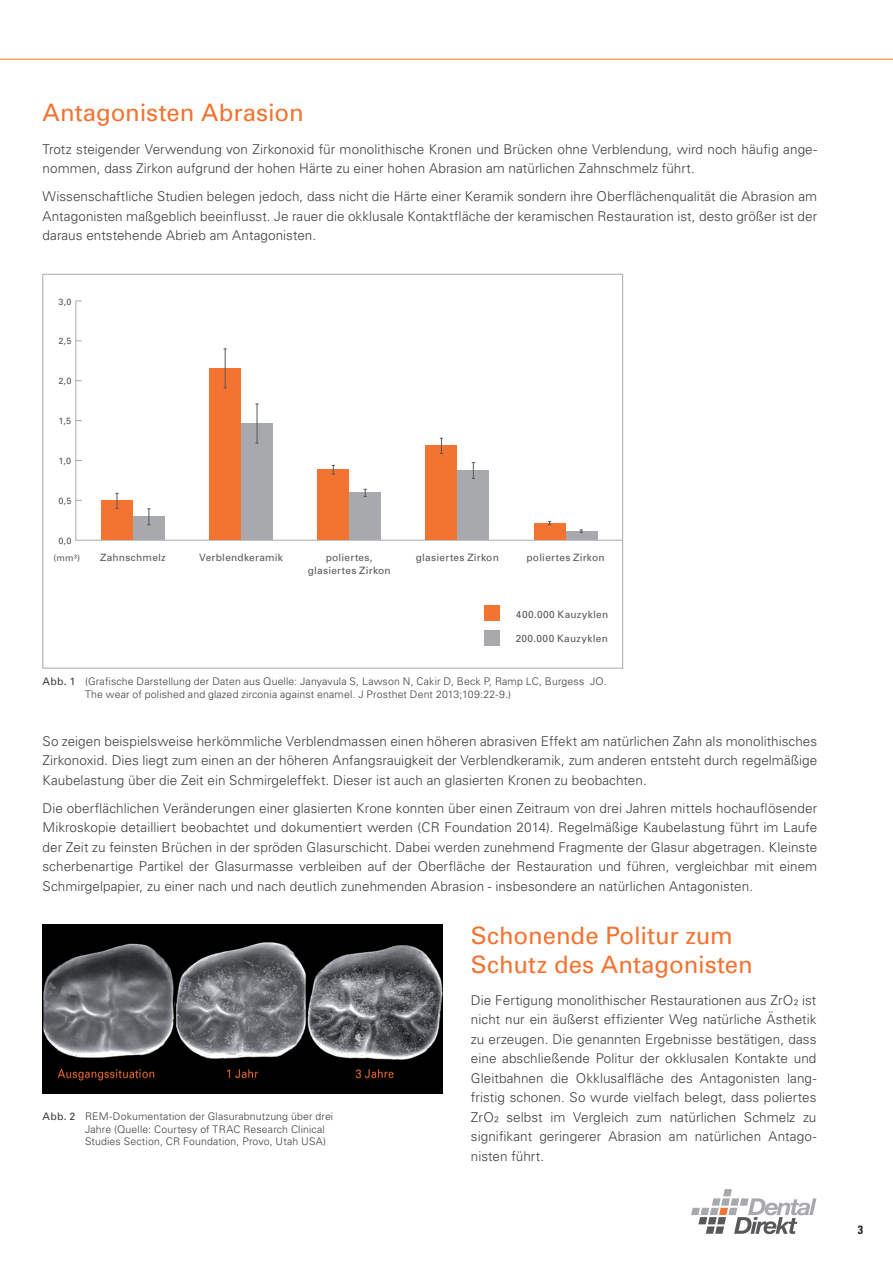
<style>
.page{position:relative;width:893px;height:1263px;background:#fff}
.page>*{position:absolute;margin:0;border:0;box-sizing:border-box;transform-origin:0 0}
.t1{font:24px/28.8px "Univers";color:#f37331}
.t2{font:300 13.5px/19.5px "Univers";letter-spacing:.005em;color:#3e3e3f;text-align:justify}
.t3{font:700 condensed 12px "Univers";color:#231f20}
.t4{font:300 10.5px/12.6px "Univers";letter-spacing:.015em;color:#3e3e3f}
.t5{font:10.2px/12.1px "Univers";letter-spacing:.025em;color:#57585a;text-align:center}
.t6{font:9px "Univers";color:#57585a}
.s1{font-weight:400}
</style>
<div class="page">
<hr style="left:0;top:59px;width:893px;height:1px;background:#f37331">
<svg style="left:691px;top:1189px;width:125px;height:45px"></svg>
<div style="left:484px;top:605px;width:16px;height:16px;background:#f37331"></div>
<div style="left:484px;top:630px;width:16px;height:16px;background:#a8a9ad"></div>
<hr style="left:76px;top:540px;width:547px;height:1px;background:#a8a9ad">
<div style="left:101px;top:501px;width:32px;height:39px;background:#f37331"></div>
<div style="left:133px;top:517px;width:32px;height:23px;background:#a8a9ad"></div>
<svg style="left:115px;top:493px;width:4px;height:16px"></svg>
<svg style="left:147px;top:508px;width:3px;height:17px"></svg>
<div style="left:209px;top:368px;width:32px;height:172px;background:#f37331"></div>
<div style="left:241px;top:423px;width:32px;height:117px;background:#a8a9ad"></div>
<hr style="left:225px;top:349px;width:1px;height:39px;background:#57585a">
<hr style="left:257px;top:404px;width:1px;height:39px;background:#57585a">
<div style="left:317px;top:470px;width:32px;height:70px;background:#f37331"></div>
<div style="left:349px;top:493px;width:32px;height:47px;background:#a8a9ad"></div>
<svg style="left:332px;top:465px;width:3px;height:10px"></svg>
<svg style="left:364px;top:489px;width:3px;height:8px"></svg>
<div style="left:425px;top:446px;width:32px;height:94px;background:#f37331"></div>
<div style="left:457px;top:470px;width:32px;height:70px;background:#a8a9ad"></div>
<svg style="left:440px;top:438px;width:3px;height:16px"></svg>
<svg style="left:472px;top:462px;width:3px;height:17px"></svg>
<hr style="left:76px;top:301px;width:1px;height:239px;background:#a8a9ad">
<div style="left:534px;top:523px;width:32px;height:17px;background:#f37331"></div>
<div style="left:566px;top:531px;width:31px;height:9px;background:#a8a9ad"></div>
<svg style="left:580px;top:529px;width:3px;height:4px"></svg>
<img style="left:43px;top:924px;width:399px;height:170px">
<h1 class="t1" style="left:43px;top:98px;width:263px">Antagonisten Abrasion</h1>
<p class="t2" style="left:43px;top:139px;width:776px">Trotz steigender Verwendung von Zirkonoxid für monolithische Kronen und Brücken ohne Verblendung, wird noch häufig ange&shy;nommen, dass Zirkon aufgrund der hohen Härte zu einer hohen Abrasion am natürlichen Zahnschmelz führt.</p>
<p class="t2" style="left:43px;top:186px;width:776px">Wissenschaftliche Studien belegen jedoch, dass nicht die Härte einer Keramik sondern ihre Oberflächenqualität die Abrasion am Antagonisten maßgeblich beeinflusst. Je rauer die okklusale Kontaktfläche der keramischen Restauration ist, desto größer ist der daraus entstehende Abrieb am Antagonisten.</p>
<p class="t6" style="left:58px;top:296px;width:15px">3,0</p>
<p class="t6" style="left:58px;top:336px;width:15px">2,5</p>
<p class="t6" style="left:58px;top:376px;width:14px">2,0</p>
<p class="t6" style="left:58px;top:415px;width:14px">1,5</p>
<p class="t6" style="left:58px;top:455px;width:14px">1,0</p>
<p class="t6" style="left:58px;top:495px;width:15px">0,5</p>
<p class="t6" style="left:58px;top:535px;width:14px">0,0</p>
<p class="t6" style="left:53px;top:552px;width:28px">(mm³)</p>
<p class="t5" style="left:100px;top:551px;width:67px">Zahnschmelz</p>
<p class="t5" style="left:199px;top:551px;width:85px">Verblendkeramik</p>
<p class="t5" style="left:308px;top:551px;width:84px">poliertes, glasiertes Zirkon</p>
<p class="t5" style="left:416px;top:551px;width:84px">glasiertes Zirkon</p>
<p class="t5" style="left:526px;top:551px;width:80px">poliertes Zirkon</p>
<p class="t5" style="left:516px;top:608px;width:94px">400.000 Kauzyklen</p>
<p class="t5" style="left:516px;top:632px;width:94px">200.000 Kauzyklen</p>
<p class="t4" style="left:85px;top:675px;width:523px;text-indent:-43px"><span class="s1">Abb. 1</span> (Grafische Darstellung der Daten aus Quelle: Janyavula S, Lawson N, Cakir D, Beck P, Ramp LC, Burgess JO.<br>The wear of polished and glazed zirconia against enamel. J Prosthet Dent 2013;109:22-9.)</p>
<p class="t2" style="left:43px;top:731px;width:776px">So zeigen beispielsweise herkömmliche Verblendmassen einen höheren abrasiven Effekt am natürlichen Zahn als monolithisches Zirkonoxid. Dies liegt zum einen an der höheren Anfangsrauigkeit der Verblendkeramik, zum anderen entsteht durch regelmäßige Kaubelastung über die Zeit ein Schmirgeleffekt. Dieser ist auch an glasierten Kronen zu beobachten.</p>
<p class="t2" style="left:43px;top:798px;width:776px">Die oberflächlichen Veränderungen einer glasierten Krone konnten über einen Zeitraum von drei Jahren mittels hochauflösender Mikroskopie detailliert beobachtet und dokumentiert werden (CR Foundation 2014). Regelmäßige Kaubelastung führt im Laufe der Zeit zu feinsten Brüchen in der spröden Glasurschicht. Dabei werden zunehmend Fragmente der Glasur abgetragen. Kleinste scherbenartige Partikel der Glasurmasse verbleiben auf der Oberfläche der Restauration und führen, vergleichbar mit einem Schmirgelpapier, zu einer nach und nach deutlich zunehmenden Abrasion - insbesondere an natürlichen Antagonisten.</p>
<p class="t4" style="left:85px;top:1110px;width:250px;text-indent:-43px"><span class="s1">Abb. 2</span> REM-Dokumentation der Glasurabnutzung über drei<br>Jahre (Quelle: Courtesy of TRAC Research Clinical<br>Studies Section, CR Foundation, Provo, Utah USA)</p>
<h1 class="t1" style="left:471px;top:920px;width:283px">Schonende Politur zum<br>Schutz des Antagonisten</h1>
<p class="t2" style="left:471px;top:990px;width:347px">Die Fertigung monolithischer Restaurationen aus ZrO² ist nicht nur ein äußerst effizienter Weg natürliche Ästhetik zu erzeugen. Die genannten Ergebnisse bestätigen, dass eine abschließende Politur der okklusalen Kontakte und Gleitbahnen die Okklusalfläche des Antagonisten lang&shy;fristig schonen. So wurde vielfach belegt, dass poliertes ZrO² selbst im Vergleich zum natürlichen Schmelz zu signifikant geringerer Abrasion am natürlichen Antago&shy;nisten führt.</p>
<p class="t3" style="left:858px;top:1222px;width:7px">3</p>
</div>
